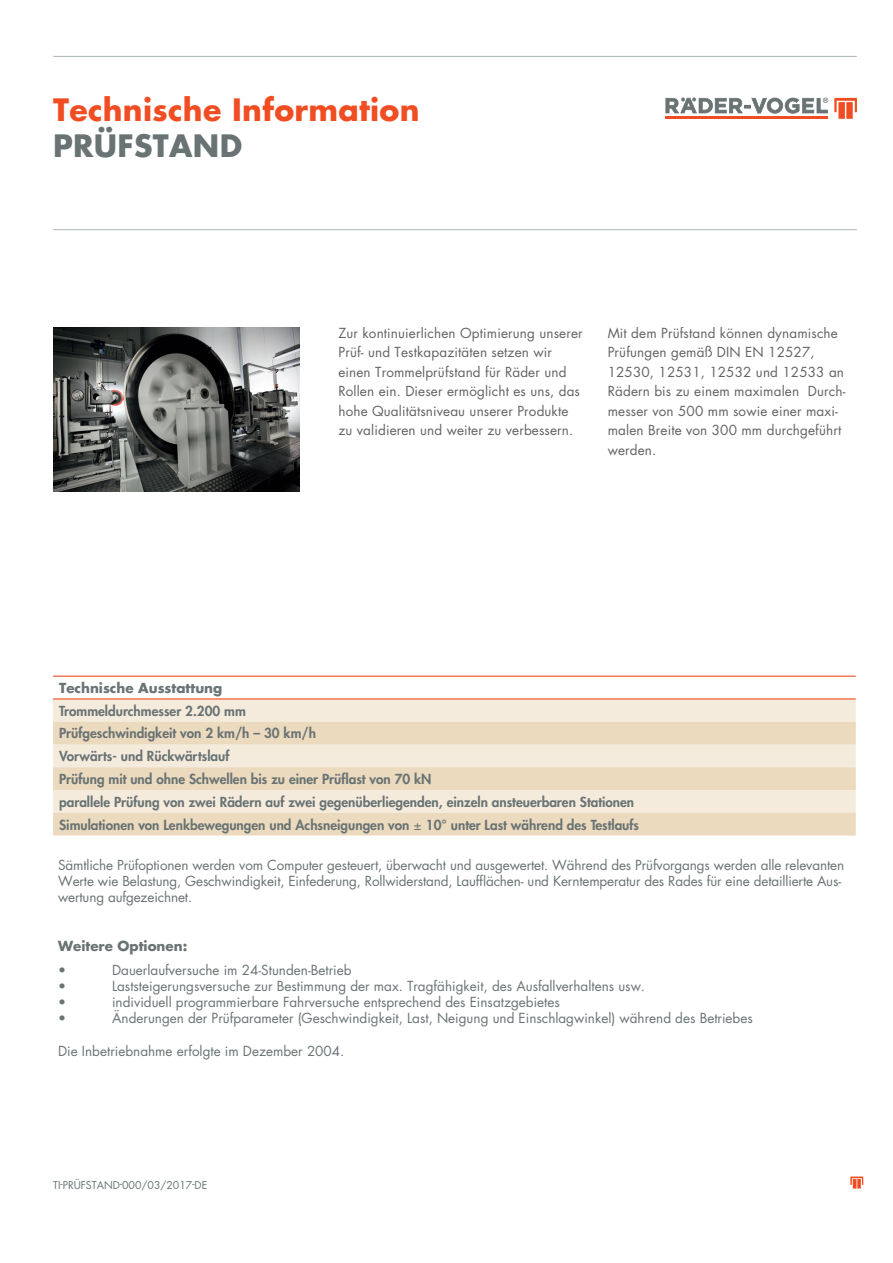
<style>
.page{position:relative;width:893px;height:1263px;background:#fff}
.page>*{position:absolute;margin:0;border:0;box-sizing:border-box;transform-origin:0 0}
.t1{font:700 30px "Futura";letter-spacing:.01em;color:#f04d22}
.t2{font:700 30px "Futura";letter-spacing:.01em;color:#697374}
.t3{font:13.5px/16.2px "Futura";color:#697374}
.t4{font:13.5px/19.5px "Futura";letter-spacing:.01em;color:#636366}
.t5{font:800 13.5px/22.8px "Futura";color:#697374}
.t6{font:700 13.5px "Futura";color:#697374}
.t7{font:10.5px "Futura";color:#697374}
.s1{font-weight:400}
</style>
<div class="page">
<hr style="left:53px;top:229px;width:804px;height:1px;background:#adb4b6">
<hr style="left:53px;top:56px;width:804px;height:1px;background:#adb4b6">
<div style="left:53px;top:699px;width:803px;height:23px;background:#f5ebdc"></div>
<svg style="left:53px;top:722px;width:803px;height:113px;background:#efe0ca"></svg>
<hr style="left:53px;top:676px;width:803px;height:1px;background:#f04d22">
<hr style="left:53px;top:698px;width:803px;height:1px;background:#f04d22">
<svg style="left:850px;top:1177px;width:13px;height:11px"></svg>
<hr style="left:665px;top:116px;width:163px;height:3px;background:#f04d22">
<svg style="left:665px;top:97px;width:163px;height:17px"></svg>
<svg style="left:834px;top:98px;width:23px;height:21px"></svg>
<img style="left:53px;top:327px;width:247px;height:165px">
<h1 class="t1" style="left:53px;top:90px;width:368px">Technische Information</h1>
<h1 class="t2" style="left:53px;top:126px;width:191px">PRÜFSTAND</h1>
<p class="t4" style="left:338px;top:323px;width:246px">Zur kontinuierlichen Optimierung unserer Prüf- und Testkapazitäten setzen wir einen Trommelprüfstand für Räder und Rollen ein. Dieser ermöglicht es uns, das hohe Qualitätsniveau unserer Produkte zu validieren und weiter zu verbessern.</p>
<p class="t4" style="left:608px;top:323px;width:239px">Mit dem Prüfstand können dynamische<br>Prüfungen gemäß DIN EN 12527,<br>12530, 12531, 12532 und 12533 an<br>Rädern bis zu einem maximalen Durch&shy;messer von 500 mm sowie einer maxi&shy;malen Breite von 300 mm durchgeführt werden.</p>
<p class="t6" style="left:59px;top:679px;width:165px">Technische Ausstattung</p>
<p class="t5" style="left:59px;top:699px;width:581px">Trommeldurchmesser 2.200 mm<br>Prüfgeschwindigkeit von 2 km/h – 30 km/h<br>Vorwärts- und Rückwärtslauf<br>Prüfung mit und ohne Schwellen bis zu einer Prüflast von 70 kN<br>parallele Prüfung von zwei Rädern auf zwei gegenüberliegenden, einzeln ansteuerbaren Stationen Simulationen von Lenkbewegungen und Achsneigungen von <span class="s1">±</span> 10° unter Last während des Testlaufs</p>
<p class="t3" style="left:58px;top:857px;width:787px">Sämtliche Prüfoptionen werden vom Computer gesteuert, überwacht und ausgewertet. Während des Prüfvorgangs werden alle relevanten<br>Werte wie Belastung, Geschwindigkeit, Einfederung, Rollwiderstand, Laufflächen- und Kerntemperatur des Rades für eine detaillierte Aus&shy;wertung aufgezeichnet.</p>
<p class="t6" style="left:58px;top:937px;width:131px">Weitere Optionen:</p>
<p class="t3" style="left:58px;top:962px;width:9px">•</p>
<p class="t3" style="left:112px;top:962px;width:241px">Dauerlaufversuche im 24-Stunden-Betrieb</p>
<p class="t3" style="left:58px;top:978px;width:9px">•</p>
<p class="t3" style="left:112px;top:978px;width:534px">Laststeigerungsversuche zur Bestimmung der max. Tragfähigkeit, des Ausfallverhaltens usw.</p>
<p class="t3" style="left:58px;top:994px;width:9px">•</p>
<p class="t3" style="left:112px;top:994px;width:449px">individuell programmierbare Fahrversuche entsprechend des Einsatzgebietes</p>
<p class="t3" style="left:58px;top:1010px;width:9px">•</p>
<p class="t3" style="left:112px;top:1010px;width:642px">Änderungen der Prüfparameter (Geschwindigkeit, Last, Neigung und Einschlagwinkel) während des Betriebes</p>
<p class="t3" style="left:58px;top:1043px;width:288px">Die Inbetriebnahme erfolgte im Dezember 2004.</p>
<p class="t7" style="left:53px;top:1178px;width:156px">TI-PRÜFSTAND-000/03/2017-DE</p>
</div>
